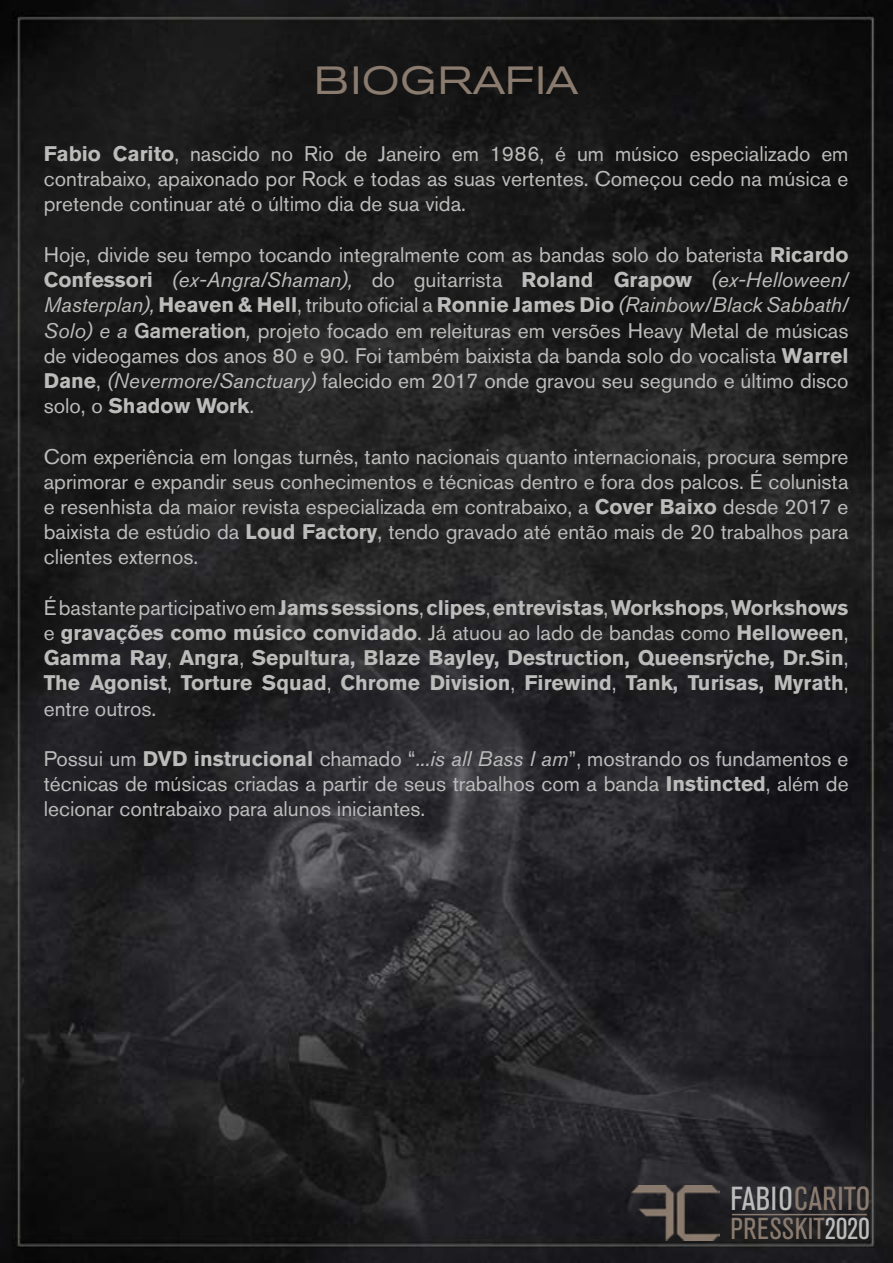
<style>
.page{position:relative;width:893px;height:1263px;background:#fff}
.page>*{position:absolute;margin:0;border:0;box-sizing:border-box;transform-origin:0 0}
.t1{font:expanded 39px "Akzidenz Grotesk Pro";letter-spacing:.02em;color:#8a7b6e}
.t2{font:condensed 33px "Akzidenz Grotesk Pro";letter-spacing:.02em;color:#8a7b6e}
.t3{font:condensed 30px "Akzidenz Grotesk Pro";letter-spacing:.02em;color:#8a7b6e}
.t4{font:21px/25.2px "Akzidenz Grotesk Pro";color:#bcbcbb;text-align:justify}
.t5{font:700 21px/25.2px "Akzidenz Grotesk Pro";color:#bcbcbb;text-align:justify}
.s1{font-weight:700}
.s2{font-style:italic}
.s3{font-weight:500}
.s4{font-weight:400}
.s5{color:#bcbcbb}
</style>
<div class="page">
<img style="left:0;top:0;width:893px;height:1263px">
<img style="left:631px;top:1185px;width:89px;height:55px">
<hr style="left:732px;top:1214px;width:135px;height:1px;background:#8a7b6e">
<h1 class="t1" style="left:314px;top:55px;width:266px">BIOGRAFIA</h1>
<p class="t4" style="left:44px;top:141px;width:806px"><span class="s1">Fabio Carito</span>, nascido no Rio de Janeiro em 1986, é um músico especializado em contrabaixo, apaixonado por Rock e todas as suas vertentes. Começou cedo na música e pretende continuar até o último dia de sua vida.</p>
<p class="t4" style="left:44px;top:242px;width:806px">Hoje, divide seu tempo tocando integralmente com as bandas solo do baterista <span class="s1">Ricardo Confessori</span> <span class="s2">(ex-Angra/Shaman),</span> do guitarrista <span class="s1">Roland Grapow</span> <span class="s2">(ex-Helloween/ Masterplan),</span> <span class="s1">Heaven &amp; Hell</span>, tributo oficial a <span class="s1">Ronnie James Dio</span> <span class="s2">(Rainbow/Black Sabbath/ Solo) e a</span> <span class="s3">Gameration</span><span class="s2">,</span> projeto focado em releituras em versões Heavy Metal de músicas de videogames dos anos 80 e 90<span class="s2">.</span> Foi também baixista da banda solo do vocalista <span class="s1">Warrel Dane</span>, <span class="s2">(Nevermore/Sanctuary)</span> falecido em 2017 onde gravou seu segundo e último disco solo, o <span class="s1">Shadow Work</span>.</p>
<p class="t4" style="left:44px;top:443px;width:806px">Com experiência em longas turnês, tanto nacionais quanto internacionais, procura sempre aprimorar e expandir seus conhecimentos e técnicas dentro e fora dos palcos. É colunista e resenhista da maior revista especializada em contrabaixo, a <span class="s1">Cover Baixo</span> desde 2017 e baixista de estúdio da <span class="s1">Loud Factory</span>, tendo gravado até então mais de 20 trabalhos para clientes externos.</p>
<p class="t5" style="left:44px;top:594px;width:806px"><span class="s4">É bastante participativo em</span> Jams sessions<span class="s4">,</span> clipes<span class="s4">,</span> entrevistas<span class="s4">,</span> Workshops<span class="s4">,</span> Workshows <span class="s4">e</span> gravações como músico convidado<span class="s4">. Já atuou ao lado de bandas como</span> Helloween<span class="s4">, </span>Gamma Ray<span class="s4">,</span> Angra<span class="s4">,</span> Sepultura, Blaze Bayley, Destruction, Queensrÿche, Dr.Sin<span class="s4">, </span>The Agonist<span class="s4">,</span> Torture Squad<span class="s4">,</span> Chrome Division<span class="s4">,</span> Firewind<span class="s4">,</span> Tank, Turisas, Myrath<span class="s4">, entre outros.</span></p>
<p class="t4" style="left:44px;top:746px;width:806px">Possui um <span class="s1">DVD instrucional</span> chamado “<span class="s2">...is all Bass I am</span>”, mostrando os fundamentos e técnicas de músicas criadas a partir de seus trabalhos com a banda <span class="s1">Instincted</span>, além de lecionar contrabaixo para alunos iniciantes.</p>
<h2 class="t2" style="left:730px;top:1177px;width:141px"><span class="s5">FABIO</span>CARITO</h2>
<h3 class="t3" style="left:730px;top:1209px;width:141px">PRESSKIT<span class="s5">2020</span></h3>
</div>
